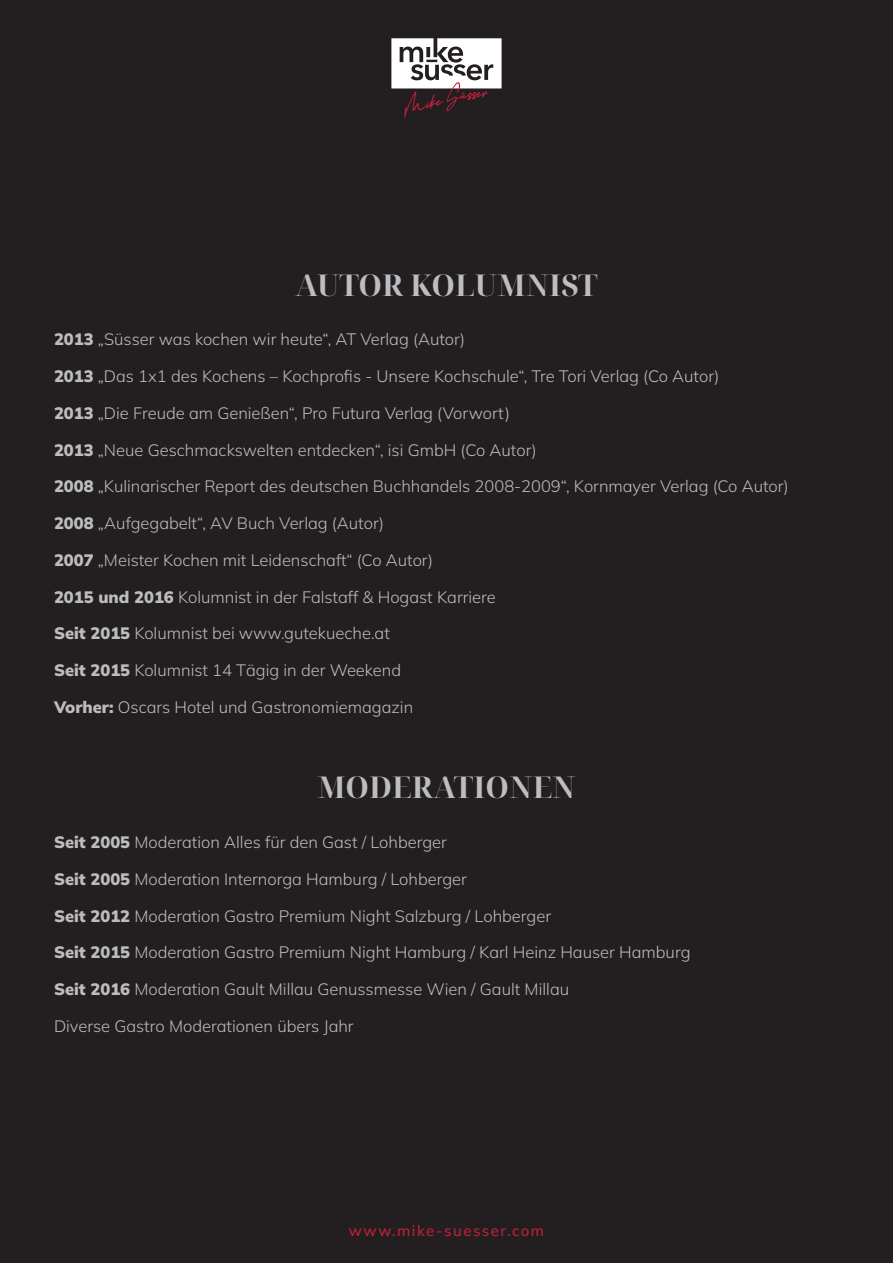
<style>
.page{position:relative;width:893px;height:1263px;background:#231f20}
.page>*{position:absolute;margin:0;border:0;box-sizing:border-box;transform-origin:0 0}
.t1{font:700 30px "Noto Serif Display";color:#bcbdc0}
.t2{font:300 16.5px "Mulish";color:#bcbdc0}
.t3{font:500 15px "Mulish";letter-spacing:.1em;color:#c31f3d}
.s1{font-weight:900}
</style>
<div class="page">
<svg style="left:391px;top:38px;width:111px;height:79px"></svg>
<h1 class="t1" style="left:295px;top:264px;width:304px">AUTOR KOLUMNIST</h1>
<p class="t2" style="left:54px;top:328px;width:413px"><span class="s1">2013</span> „Süsser was kochen wir heute“, AT Verlag (Autor)</p>
<p class="t2" style="left:54px;top:365px;width:667px"><span class="s1">2013</span> „Das 1x1 des Kochens – Kochprofis - Unsere Kochschule“, Tre Tori Verlag (Co Autor)</p>
<p class="t2" style="left:54px;top:402px;width:458px"><span class="s1">2013</span> „Die Freude am Genießen“, Pro Futura Verlag (Vorwort)</p>
<p class="t2" style="left:54px;top:438px;width:484px"><span class="s1">2013</span> „Neue Geschmackswelten entdecken“, isi GmbH (Co Autor)</p>
<p class="t2" style="left:54px;top:475px;width:736px"><span class="s1">2008</span> „Kulinarischer Report des deutschen Buchhandels 2008-2009“, Kornmayer Verlag (Co Autor)</p>
<p class="t2" style="left:54px;top:512px;width:332px"><span class="s1">2008</span> „Aufgegabelt“, AV Buch Verlag (Autor)</p>
<p class="t2" style="left:54px;top:549px;width:380px"><span class="s1">2007</span> „Meister Kochen mit Leidenschaft“ (Co Autor)</p>
<p class="t2" style="left:54px;top:586px;width:443px"><span class="s1">2015 und 2016</span> Kolumnist in der Falstaff &amp; Hogast Karriere</p>
<p class="t2" style="left:54px;top:622px;width:337px"><span class="s1">Seit 2015</span> Kolumnist bei www.gutekueche.at</p>
<p class="t2" style="left:54px;top:659px;width:349px"><span class="s1">Seit 2015</span> Kolumnist 14 Tägig in der Weekend</p>
<p class="t2" style="left:54px;top:696px;width:361px"><span class="s1">Vorher:</span> Oscars Hotel und Gastronomiemagazin</p>
<h1 class="t1" style="left:317px;top:767px;width:260px">MODERATIONEN</h1>
<p class="t2" style="left:54px;top:831px;width:394px"><span class="s1">Seit 2005</span> Moderation Alles für den Gast / Lohberger</p>
<p class="t2" style="left:54px;top:868px;width:414px"><span class="s1">Seit 2005</span> Moderation Internorga Hamburg / Lohberger</p>
<p class="t2" style="left:54px;top:904px;width:499px"><span class="s1">Seit 2012</span> Moderation Gastro Premium Night Salzburg / Lohberger</p>
<p class="t2" style="left:54px;top:941px;width:638px"><span class="s1">Seit 2015</span> Moderation Gastro Premium Night Hamburg / Karl Heinz Hauser Hamburg</p>
<p class="t2" style="left:54px;top:978px;width:517px"><span class="s1">Seit 2016</span> Moderation Gault Millau Genussmesse Wien / Gault Millau</p>
<p class="t2" style="left:54px;top:1015px;width:301px">Diverse Gastro Moderationen übers Jahr</p>
<p class="t3" style="left:349px;top:1220px;width:197px">www.mike-suesser.com</p>
</div>
